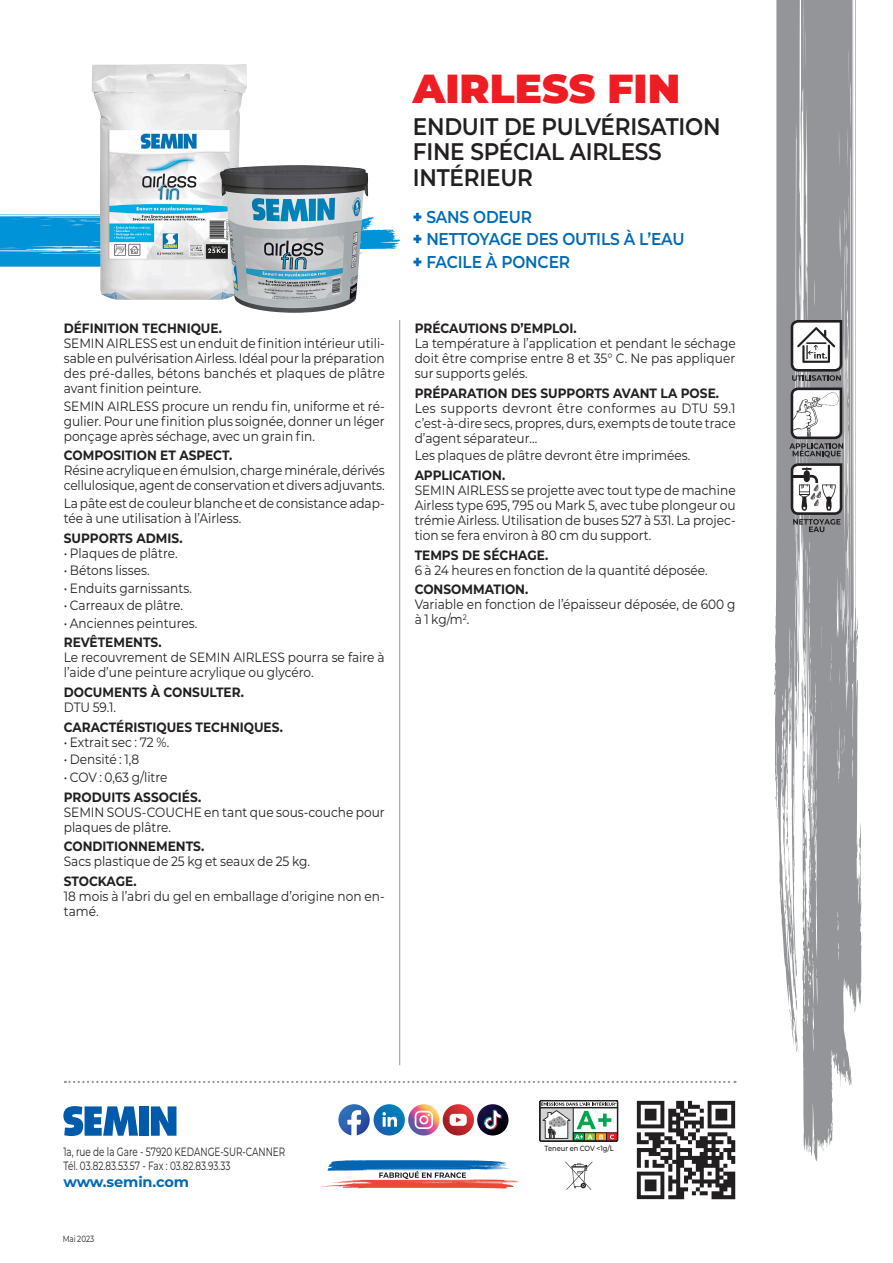
<style>
.page{position:relative;width:893px;height:1263px;background:#fff}
.page>*{position:absolute;margin:0;border:0;box-sizing:border-box;transform-origin:0 0}
.t1{font:900 40.5px "Montserrat";color:#ee1d23}
.t2{font:600 24px/25.5px "Montserrat";letter-spacing:-.01em;color:#231f20;scale:.9 1}
.t3{font:600 17.1px "Montserrat";letter-spacing:-.01em;color:#016ab6;scale:.9 1}
.t4{font:700 14.25px "Montserrat";letter-spacing:-.01em;color:#016ab6}
.t5{font:13.5px/15px "Montserrat";color:#231f20;scale:.9 1}
.t6{font:700 13.5px "Montserrat";color:#231f20;scale:.9 1}
.t7{font:12px/13.5px "Montserrat";color:#231f20;scale:.74 1}
.t8{font:9px "Montserrat";color:#231f20;scale:.8 1}
.t9{font:500 7.5px "Montserrat";color:#231f20;scale:.9 1}
.s1{font-weight:900}
</style>
<div class="page">
<svg style="left:0;top:210px;width:400px;height:58px"></svg>
<svg style="left:774px;top:0;width:88px;height:1161px;fill:#939598"></svg>
<hr style="left:399px;top:320px;width:1px;height:745px;background:#939598">
<svg style="left:65px;top:1081px;width:670px;height:2px"></svg>
<svg style="left:565px;top:1161px;width:28px;height:29px"></svg>
<svg style="left:321px;top:1160px;width:198px;height:28px"></svg>
<svg style="left:408px;top:1104px;width:31px;height:31px"></svg>
<svg style="left:415px;top:1111px;width:18px;height:18px"></svg>
<svg style="left:338px;top:1104px;width:32px;height:31px"></svg>
<svg style="left:374px;top:1104px;width:31px;height:31px"></svg>
<svg style="left:382px;top:1112px;width:15px;height:15px"></svg>
<svg style="left:477px;top:1104px;width:31px;height:31px"></svg>
<svg style="left:484px;top:1110px;width:18px;height:20px"></svg>
<svg style="left:443px;top:1104px;width:31px;height:31px"></svg>
<svg style="left:450px;top:1114px;width:17px;height:12px"></svg>
<svg style="left:539px;top:1100px;width:79px;height:41px"></svg>
<img style="left:636px;top:1100px;width:100px;height:100px">
<div style="left:139px;top:1106px;width:10px;height:30px;background:#015aaa"></div>
<svg style="left:151px;top:1106px;width:25px;height:30px"></svg>
<svg style="left:63px;top:1106px;width:75px;height:30px"></svg>
<img style="left:92px;top:64px;width:153px;height:46px">
<img style="left:220px;top:165px;width:148px;height:148px">
<svg style="left:791px;top:320px;width:51px;height:61px"></svg>
<svg style="left:789px;top:387px;width:54px;height:145px"></svg>
<p class="t6" style="left:64px;top:319px;width:177px">DÉFINITION TECHNIQUE.</p>
<p class="t5" style="left:64px;top:335px;width:358px;text-align:justify">SEMIN AIRLESS est un enduit de finition intérieur utili&shy;sable en pulvérisation Airless. Idéal pour la préparation des pré-dalles, bétons banchés et plaques de plâtre avant finition peinture.</p>
<p class="t5" style="left:64px;top:398px;width:67px">SEMIN Airless</p>
<p class="t5" style="left:64px;top:398px;width:358px;text-align:justify;text-indent:98px">procure un rendu fin, uniforme et ré&shy;gulier. Pour une finition plus soignée, donner un léger ponçage après séchage, avec un grain fin.</p>
<p class="t6" style="left:64px;top:446px;width:189px">COMPOSITION ET ASPECT.</p>
<p class="t5" style="left:64px;top:462px;width:358px">Résine acrylique en émulsion, charge minérale, dérivés cellulosique, agent de conservation et divers adjuvants.</p>
<p class="t5" style="left:64px;top:495px;width:358px">La pâte est de couleur blanche et de consistance adap&shy;tée à une utilisation à l’Airless.</p>
<p class="t6" style="left:64px;top:528px;width:134px">SUPPORTS ADMIS.</p>
<p class="t5" style="left:64px;top:545px;width:128px">• Plaques de plâtre.</p>
<p class="t5" style="left:64px;top:562px;width:97px">• Bétons lisses.</p>
<p class="t5" style="left:64px;top:580px;width:144px">• Enduits garnissants.</p>
<p class="t5" style="left:64px;top:597px;width:134px">• Carreaux de plâtre.</p>
<p class="t5" style="left:64px;top:615px;width:150px">• Anciennes peintures.</p>
<p class="t6" style="left:64px;top:633px;width:110px">REVÊTEMENTS.</p>
<p class="t5" style="left:64px;top:650px;width:207px">Le recouvrement de SEMIN Airless</p>
<p class="t5" style="left:64px;top:650px;width:358px;text-indent:224px">pourra se faire à l’aide d’une peinture acrylique ou glycéro.</p>
<p class="t6" style="left:64px;top:683px;width:202px">DOCUMENTS À CONSULTER.</p>
<p class="t5" style="left:64px;top:699px;width:60px">DTU 59.1.</p>
<p class="t6" style="left:64px;top:717px;width:245px">CARACTÉRISTIQUES TECHNIQUES.</p>
<p class="t5" style="left:64px;top:734px;width:119px">• Extrait sec : 72 %.</p>
<p class="t5" style="left:64px;top:752px;width:85px">• Densité : 1,8</p>
<p class="t5" style="left:64px;top:769px;width:117px">• COV : 0,63 g/litre</p>
<p class="t6" style="left:64px;top:787px;width:154px">PRODUITS ASSOCIÉS.</p>
<p class="t5" style="left:64px;top:804px;width:358px">SEMIN SOUS-COUCHE en tant que sous-couche pour plaques de plâtre.</p>
<p class="t6" style="left:64px;top:837px;width:158px">CONDITIONNEMENTS.</p>
<p class="t5" style="left:64px;top:853px;width:275px">Sacs plastique de 25 kg et seaux de 25 kg.</p>
<p class="t6" style="left:64px;top:871px;width:82px">STOCKAGE.</p>
<p class="t5" style="left:64px;top:888px;width:358px">18 mois à l’abri du gel en emballage d’origine non en&shy;tamé.</p>
<h1 class="t1" style="left:413px;top:58px;width:269px">AIRLESS FIN</h1>
<h2 class="t2" style="left:413px;top:113px;width:343px">ENDUIT DE PULVÉRISATION<br>FINE SPÉCIAL AIRLESS<br>INTÉRIEUR</h2>
<p class="t3" style="left:413px;top:205px;width:39px"><span class="s1">+</span> SANS</p>
<p class="t3" style="left:473px;top:205px;width:14px">ODEUR</p>
<p class="t3" style="left:413px;top:227px;width:41px"><span class="s1">+</span> NETTO</p>
<p class="t3" style="left:479px;top:227px;width:65px">YAGE DES</p>
<p class="t3" style="left:562px;top:227px;width:12px">OUTILS</p>
<p class="t3" style="left:624px;top:227px;width:43px">À L’EAU</p>
<p class="t3" style="left:413px;top:250px;width:37px"><span class="s1">+</span> FACILE</p>
<p class="t3" style="left:486px;top:250px;width:31px">À PONCER</p>
<p class="t6" style="left:415px;top:319px;width:182px">PRÉCAUTIONS D’EMPLOI.</p>
<p class="t5" style="left:415px;top:335px;width:358px;text-align:justify">La température à l’application et pendant le séchage doit être comprise entre 8 et 35° C. Ne pas appliquer sur supports gelés.</p>
<p class="t6" style="left:415px;top:383px;width:340px">PRÉPARATION DES SUPPORTS AVANT LA POSE.</p>
<p class="t5" style="left:415px;top:400px;width:358px;text-align:justify">Les supports devront être conformes au DTU 59.1 c’est-à-dire secs, propres, durs, exempts de toute trace d’agent séparateur…</p>
<p class="t5" style="left:415px;top:447px;width:308px">Les plaques de plâtre devront être imprimées.</p>
<p class="t6" style="left:415px;top:465px;width:102px">APPLICATION.</p>
<p class="t5" style="left:415px;top:482px;width:66px">SEMIN Airless</p>
<p class="t5" style="left:415px;top:482px;width:358px;text-align:justify;text-indent:97px">se projette avec tout type de machine Airless type 695, 795 ou Mark 5, avec tube plongeur ou trémie Airless. Utilisation de buses 527 à 531. La projec&shy;tion se fera environ à 80 cm du support.</p>
<p class="t6" style="left:415px;top:545px;width:150px">TEMPS DE SÉCHAGE.</p>
<p class="t5" style="left:415px;top:562px;width:327px">6 à 24 heures en fonction de la quantité déposée.</p>
<p class="t6" style="left:415px;top:580px;width:128px">CONSOMMATION.</p>
<p class="t5" style="left:415px;top:597px;width:358px">Variable en fonction de l’épaisseur déposée, de 600 g à 1 kg/m<sup>2</sup>.</p>
<p class="t7" style="left:63px;top:1145px;width:301px">1a, rue de la Gare - 57920 KEDANGE-SUR-CANNER<br>Tél. 03.82.83.53.57 - Fax : 03.82.83.93.33</p>
<p class="t4" style="left:63px;top:1171px;width:127px">www.semin.com</p>
<p class="t8" style="left:63px;top:1233px;width:41px">Mai 2023</p>
<p class="t9" style="left:544px;top:1143px;width:79px">Teneur en COV &lt;1g/L</p>
</div>
